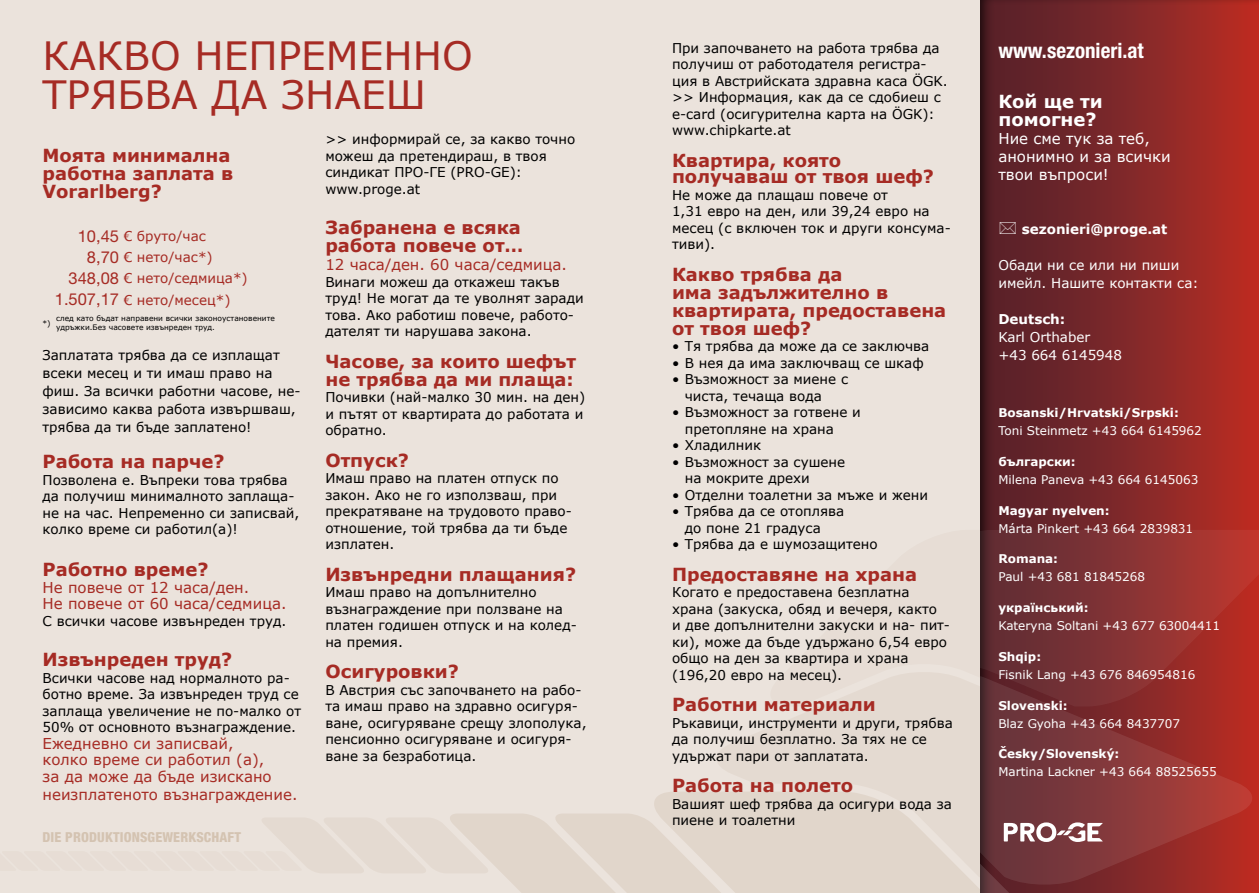
<style>
.page{position:relative;width:1259px;height:893px;background:#ebe3dc}
.page>*{position:absolute;margin:0;border:0;box-sizing:border-box;transform-origin:0 0}
.t1{font:39px/39px "Verdana";color:#a62b24}
.t2{font:700 condensed 21px "Helvetica Neue LT Std";color:#fff}
.t3{font:700 18px/18px "Verdana";color:#a62b24}
.t4{font:700 18px/18px "Verdana";color:#fff}
.t5{font:15px/16.5px "Verdana";color:#a62b24}
.t6{font:15px/18px "Verdana";color:#fff}
.t7{font:800 condensed 13.8px "Helvetica Neue LT Std";letter-spacing:.01em;color:#d4c3b1}
.t8{font:13.5px/16.5px "Verdana";color:#000}
.t9{font:13.5px "Verdana";color:#a62b24}
.t10{font:13.5px/18px "Verdana";color:#fff}
.t11{font:700 13.5px "Verdana";color:#fff}
.t12{font:12px "Verdana";color:#fff}
.t13{font:700 12px "Verdana";color:#fff}
.t14{font:7.5px/9px "Verdana";color:#000}
.s1{font-family:"Helvetica Neue LT Std";font-size:16.5px}
</style>
<div class="page">
<svg style="left:262px;top:814px;width:390px;height:79px"></svg>
<svg style="left:652px;top:792px;width:327px;height:101px;background:#e2d7cd"></svg>
<svg style="left:715px;top:673px;width:264px;height:213px;fill:#e4dad1"></svg>
<div style="left:979px;top:0;width:280px;height:893px;background:#000;opacity:.75"></div>
<svg style="left:980px;top:530px;width:279px;height:176px;background:#853030"></svg>
<svg style="left:980px;top:670px;width:273px;height:216px;background:#8d3130"></svg>
<svg style="left:980px;top:792px;width:158px;height:101px;background:#7b3f43"></svg>
<svg style="left:999px;top:222px;width:16px;height:12px"></svg>
<h1 class="t1" style="left:43px;top:36px;width:432px">КАКВО НЕПРЕМЕННО<br>ТРЯБВА ДА ЗНАЕШ</h1>
<h3 class="t3" style="left:43px;top:146px;width:192px">Моята минимална работна заплата в<br>Vorarlberg?</h3>
<p class="t9" style="left:78px;top:227px;width:130px"><span class="s1">10,45</span> € бруто/час</p>
<p class="t9" style="left:87px;top:248px;width:127px"><span class="s1">8,70</span> € нето/час*)</p>
<p class="t9" style="left:69px;top:269px;width:181px"><span class="s1">348,08</span> € нето/седмица*)</p>
<p class="t9" style="left:55px;top:290px;width:177px"><span class="s1">1.507,17</span> € нето/месец*)</p>
<p class="t14" style="left:43px;top:318px;width:10px">*)</p>
<p class="t14" style="left:56px;top:314px;width:220px">след като бъдат направени всички законоустановените удръжки.Без часовете извънреден труд.</p>
<p class="t8" style="left:43px;top:346px;width:259px;line-height:18px">Заплатaта трябва да се изплащат всеки месец и ти имаш право на фиш. За всички работни часове, не&shy;зависимо каква работа извършваш, трябва да ти бъде заплатено!</p>
<h3 class="t3" style="left:43px;top:452px;width:184px">Работа на парче?</h3>
<p class="t8" style="left:43px;top:471px;width:258px">Позволена е. Въпреки това трябва да получиш минималното заплаща&shy;не на час. Непременно си записвай, колко време си работил(а)!</p>
<h3 class="t3" style="left:43px;top:560px;width:167px">Работно време?</h3>
<p class="t5" style="left:43px;top:579px;width:245px">Не повече от 12 часа/ден.<br>Не повече от 60 часа/седмица.</p>
<p class="t8" style="left:43px;top:612px;width:245px">С всички часове извънреден труд.</p>
<h3 class="t3" style="left:43px;top:650px;width:191px">Извънреден труд?</h3>
<p class="t8" style="left:43px;top:669px;width:260px">Всички часове над нормалното ра&shy;ботно време. За извънреден труд се заплаща увеличение не по-малко от 50% от основното възнаграждение.</p>
<p class="t5" style="left:43px;top:735px;width:231px">Ежедневно си записвай, колко време си работил (а), за да може да бъде изискано</p>
<p class="t5" style="left:43px;top:786px;width:256px">неизплатеното възнаграждение.</p>
<p class="t7" style="left:43px;top:828px;width:200px">DIE PRODUKTIONSGEWERKSCHAFT</p>
<p class="t8" style="left:325px;top:131px;width:251px">&gt;&gt; информирай се, за какво точно можеш да претендираш, в твоя синдикат ПРО-ГЕ (PRO-GE): www.proge.at</p>
<h3 class="t3" style="left:325px;top:218px;width:200px">Забранена е всяка работа повече от…</h3>
<p class="t5" style="left:325px;top:256px;width:243px">12 часа/ден. 60 часа/седмица.</p>
<p class="t8" style="left:325px;top:273px;width:260px">Винаги можеш да откажеш такъв труд! Не могат да те уволнят заради това. Ако работиш повече, работо&shy;дателят ти нарушава закона.</p>
<h3 class="t3" style="left:325px;top:352px;width:252px">Часове, за които шефът не трябва да ми плаща:</h3>
<p class="t8" style="left:325px;top:389px;width:261px">Почивки (най-малко 30 мин. на ден) и пътят от квартирата до работата и обратно.</p>
<h3 class="t3" style="left:325px;top:451px;width:85px">Отпуск?</h3>
<p class="t8" style="left:325px;top:470px;width:248px">Имаш право на платен отпуск по закон. Ако не го използваш, при прекратяване на трудовото право&shy;отношение, той трябва да ти бъде изплатен.</p>
<h3 class="t3" style="left:325px;top:565px;width:252px">Извънредни плащания?</h3>
<p class="t8" style="left:325px;top:584px;width:253px">Имаш право на допълнително възнаграждение при ползване на платен годишен отпуск и на колед&shy;на премия.</p>
<h3 class="t3" style="left:325px;top:662px;width:135px">Осигуровки?</h3>
<p class="t8" style="left:325px;top:681px;width:263px">В Австрия със започването на рабо&shy;та имаш право на здравно осигуря&shy;ване, осигуряване срещу злополука, пенсионно осигуряване и осигуря&shy;ване за безработица.</p>
<p class="t8" style="left:672px;top:40px;width:277px">При започването на работа трябва да получиш от работодателя регистра&shy;ция в Австрийската здравна каса ÖGK. &gt;&gt; Информация, как да се сдобиеш с e-card (осигурителна карта на ÖGK): www.chipkarte.at</p>
<h3 class="t3" style="left:672px;top:152px;width:263px;line-height:16.5px">Квартира, която получаваш от твоя шеф?</h3>
<p class="t8" style="left:672px;top:187px;width:280px">Не може да плащаш повече от<br>1,31 евро на ден, или 39,24 евро на месец (с включен ток и други консума&shy;тиви).</p>
<h3 class="t3" style="left:672px;top:265px;width:276px">Какво трябва да<br>има задължително в квартирата, предоставена от твоя шеф?</h3>
<p class="t8" style="left:672px;top:338px;width:259px">• Тя трябва да може да се заключва</p>
<p class="t8" style="left:672px;top:355px;width:253px">• В нея да има заключващ се шкаф</p>
<p class="t8" style="left:685px;top:371px;width:165px;text-indent:-13px">• Възможност за миене с чиста, течаща вода</p>
<p class="t8" style="left:685px;top:404px;width:178px;text-indent:-13px">• Възможност за готвене и претопляне на храна</p>
<p class="t8" style="left:672px;top:437px;width:91px">• Хладилник</p>
<p class="t8" style="left:685px;top:454px;width:162px;text-indent:-13px">• Възможност за сушене на мокрите дрехи</p>
<p class="t8" style="left:672px;top:487px;width:258px">• Отделни тоалетни за мъже и жени</p>
<p class="t8" style="left:685px;top:503px;width:161px;text-indent:-13px">• Трябва да се отоплява до поне 21 градуса</p>
<p class="t8" style="left:672px;top:536px;width:207px">• Трябва да е шумозащитено</p>
<h3 class="t3" style="left:672px;top:565px;width:247px">Предоставяне на храна</h3>
<p class="t8" style="left:672px;top:584px;width:279px">Когато е предоставена безплатна храна (закуска, обяд и вечеря, както<br>и две допълнителни закуски и на- пит&shy;ки), може да бъде удържано 6,54 евро общо на ден за квартира и храна (196,20 евро на месец).</p>
<h3 class="t3" style="left:672px;top:695px;width:205px">Работни материали</h3>
<p class="t8" style="left:672px;top:715px;width:282px">Ръкавици, инструменти и други, трябва да получиш безплатно. За тях не се удържат пари от заплатата.</p>
<h3 class="t3" style="left:672px;top:776px;width:183px">Работа на полето</h3>
<p class="t8" style="left:672px;top:796px;width:281px">Вашият шеф трябва да осигури вода за пиене и тоалетни</p>
<h2 class="t2" style="left:998px;top:37px;width:147px">www.sezonieri.at</h2>
<h3 class="t4" style="left:998px;top:92px;width:106px">Кой ще ти помогне?</h3>
<p class="t6" style="left:998px;top:129px;width:174px">Ние сме тук за теб, анонимно и за всички твои въпроси!</p>
<p class="t11" style="left:1021px;top:220px;width:147px">sezonieri@proge.at</p>
<p class="t10" style="left:998px;top:256px;width:202px">Обади ни се или ни пиши имейл. Нашите контакти са:</p>
<p class="t11" style="left:998px;top:310px;width:68px">Deutsch:</p>
<p class="t10" style="left:998px;top:328px;width:125px">Karl Orthaber<br>+43 664 6145948</p>
<p class="t13" style="left:998px;top:404px;width:182px">Bosanski/Hrvatski/Srpski:</p>
<p class="t12" style="left:998px;top:422px;width:205px">Toni Steinmetz +43 664 6145962</p>
<p class="t13" style="left:998px;top:453px;width:79px">български:</p>
<p class="t12" style="left:998px;top:471px;width:201px">Milena Paneva +43 664 6145063</p>
<p class="t13" style="left:998px;top:502px;width:113px">Magyar nyelven:</p>
<p class="t12" style="left:998px;top:520px;width:196px">Márta Pinkert +43 664 2839831</p>
<p class="t13" style="left:998px;top:550px;width:61px">Romana:</p>
<p class="t12" style="left:998px;top:569px;width:148px">Paul +43 681 81845268</p>
<p class="t13" style="left:998px;top:599px;width:92px">український:</p>
<p class="t12" style="left:998px;top:617px;width:223px">Kateryna Soltani +43 677 63004411</p>
<p class="t13" style="left:998px;top:648px;width:44px">Shqip:</p>
<p class="t12" style="left:998px;top:666px;width:198px">Fisnik Lang +43 676 846954816</p>
<p class="t13" style="left:998px;top:697px;width:71px">Slovenski:</p>
<p class="t12" style="left:998px;top:715px;width:183px">Blaz Gyoha +43 664 8437707</p>
<p class="t13" style="left:998px;top:745px;width:122px">Česky/Slovenský:</p>
<p class="t12" style="left:998px;top:764px;width:220px">Martina Lackner +43 664 88525655</p>
</div>
